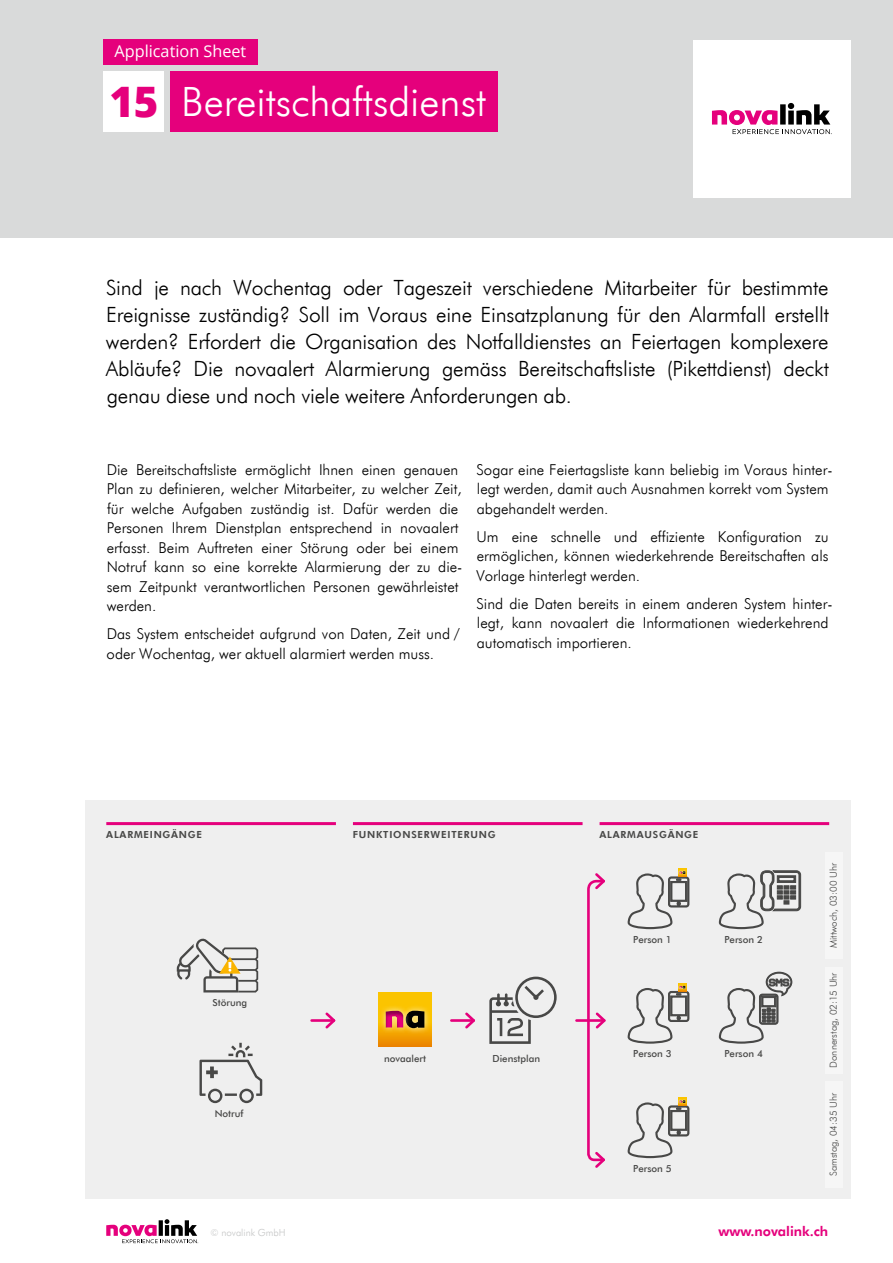
<style>
.page{position:relative;width:893px;height:1263px;background:#fff}
.page>*{position:absolute;margin:0;border:0;box-sizing:border-box;transform-origin:0 0}
.t1{font:800 42px "Open Sans";color:#e5007c}
.t2{font:40.35px "Futuri Light Regular SWFTE";color:#fff}
.t3{font:21px/27px "Futuri Light Regular SWFTE";letter-spacing:-.01em;color:#000;text-align:justify}
.t4{font:16.2px "Open Sans";color:#fff}
.t5{font:15px/19.5px "Futuri Light Regular SWFTE";color:#000}
.t6{font:13.5px "Futuri Bold SWFTE";color:#e5007c}
.t7{font:9.75px "Futuri Regular SWFTE";color:#484847}
.t8{font:9.75px "Futuri Light Regular SWFTE";color:#484847}
.t9{font:9.75px "Futuri Bold SWFTE";letter-spacing:.08em;color:#484847}
.t10{font:9.75px "Futuri Light Regular SWFTE";color:#c5c6c6}
</style>
<div class="page">
<div style="left:85px;top:801px;width:765px;height:398px;background:#efefef"></div>
<svg style="left:106px;top:1219px;width:93px;height:24px"></svg>
<hr style="left:451px;top:1019px;width:23px;height:3px;background:#e5007c">
<svg style="left:463px;top:1012px;width:12px;height:17px"></svg>
<hr style="left:312px;top:1019px;width:22px;height:3px;background:#e5007c">
<svg style="left:323px;top:1012px;width:13px;height:17px"></svg>
<hr style="left:576px;top:1019px;width:28px;height:3px;background:#e5007c">
<svg style="left:586px;top:873px;width:20px;height:295px"></svg>
<svg style="left:489px;top:977px;width:68px;height:67px"></svg>
<div style="left:824px;top:852px;width:18px;height:107px;background:#f6f6f6"></div>
<div style="left:824px;top:967px;width:18px;height:106px;background:#f6f6f6"></div>
<div style="left:824px;top:1081px;width:18px;height:107px;background:#f6f6f6"></div>
<svg style="left:199px;top:1043px;width:63px;height:60px"></svg>
<svg style="left:177px;top:938px;width:81px;height:54px"></svg>
<svg style="left:378px;top:993px;width:54px;height:53px"></svg>
<div style="left:399px;top:1004px;width:32px;height:30px;background:#fff;opacity:.75"></div>
<div style="left:379px;top:1004px;width:31px;height:30px;background:#fff;opacity:.75"></div>
<svg style="left:404px;top:1011px;width:20px;height:17px"></svg>
<div style="left:383px;top:1008px;width:21px;height:20px;background:#000;opacity:.4"></div>
<svg style="left:628px;top:1097px;width:61px;height:61px"></svg>
<svg style="left:719px;top:870px;width:82px;height:59px"></svg>
<svg style="left:719px;top:972px;width:73px;height:72px"></svg>
<svg style="left:628px;top:983px;width:61px;height:61px"></svg>
<svg style="left:628px;top:869px;width:61px;height:60px"></svg>
<hr style="left:106px;top:822px;width:230px;height:3px;background:#e5007c">
<hr style="left:353px;top:822px;width:230px;height:3px;background:#e5007c">
<hr style="left:600px;top:822px;width:229px;height:3px;background:#e5007c">
<div style="left:0;top:0;width:893px;height:237px;background:#d9dada"></div>
<div style="left:693px;top:40px;width:157px;height:157px;background:#fff"></div>
<svg style="left:712px;top:103px;width:120px;height:31px"></svg>
<div style="left:170px;top:71px;width:327px;height:60px;background:#e5007c"></div>
<div style="left:104px;top:71px;width:60px;height:60px;background:#fff"></div>
<div style="left:103px;top:39px;width:155px;height:26px;background:#e5007c"></div>
<p class="t4" style="left:114px;top:40px;width:133px">Application Sheet</p>
<h1 class="t1" style="left:109px;top:70px;width:51px">15</h1>
<h2 class="t2" style="left:181px;top:77px;width:306px">Bereitschaftsdienst</h2>
<p class="t3" style="left:106px;top:274px;width:724px">Sind je nach Wochentag oder Tageszeit verschiedene Mitarbeiter für bestimmte Ereignisse zuständig? Soll im Voraus eine Einsatzplanung für den Alarmfall erstellt werden? Erfordert die Organisation des Notfalldienstes an Feiertagen komplexere Abläufe? Die novaalert Alarmierung gemäss Bereitschaftsliste (Pikettdienst) deckt genau diese und noch viele weitere Anforderungen ab.</p>
<p class="t5" style="left:107px;top:460px;width:357px">Die Bereitschaftsliste ermöglicht Ihnen einen genauen Plan zu definieren, welcher Mitarbeiter, zu welcher Zeit, für welche Aufgaben zuständig ist. Dafür werden die Personen Ihrem Dienstplan entsprechend in novaalert erfasst. Beim Auftreten einer Störung oder bei einem Notruf kann so eine korrekte Alarmierung der zu die&shy;sem Zeitpunkt verantwortlichen Personen gewährleistet werden.</p>
<p class="t5" style="left:107px;top:624px;width:355px">Das System entscheidet aufgrund von Daten, Zeit und / oder Wochentag, wer aktuell alarmiert werden muss.</p>
<p class="t5" style="left:476px;top:460px;width:358px">Sogar eine Feiertagsliste kann beliebig im Voraus hinter&shy;legt werden, damit auch Ausnahmen korrekt vom System abgehandelt werden.</p>
<p class="t5" style="left:476px;top:527px;width:354px;text-align:justify">Um eine schnelle und effiziente Konfiguration zu ermöglichen, können wiederkehrende Bereitschaften als Vorlage hinterlegt werden.</p>
<p class="t5" style="left:476px;top:594px;width:358px">Sind die Daten bereits in einem anderen System hinter&shy;legt, kann novaalert die Informationen wiederkehrend automatisch importieren.</p>
<p class="t9" style="left:106px;top:828px;width:97px">ALARMEINGÄNGE</p>
<p class="t9" style="left:353px;top:828px;width:144px">FUNKTIONSERWEITERUNG</p>
<p class="t9" style="left:600px;top:828px;width:100px">ALARMAUSGÄNGE</p>
<p class="t7" style="left:212px;top:997px;width:36px">Störung</p>
<p class="t7" style="left:633px;top:933px;width:40px">Person 1</p>
<p class="t7" style="left:724px;top:933px;width:40px">Person 2</p>
<p class="t7" style="left:215px;top:1107px;width:30px">Notruf</p>
<p class="t7" style="left:384px;top:1052px;width:43px">novaalert</p>
<p class="t7" style="left:492px;top:1052px;width:49px">Dienstplan</p>
<p class="t7" style="left:633px;top:1048px;width:40px">Person 3</p>
<p class="t7" style="left:724px;top:1048px;width:40px">Person 4</p>
<p class="t7" style="left:633px;top:1162px;width:40px">Person 5</p>
<p class="t8" style="left:827px;top:948px;width:87px;rotate:-90deg">Mittwoch, 03:00 Uhr</p>
<p class="t8" style="left:827px;top:1068px;width:97px;rotate:-90deg">Donnerstag, 02:15 Uhr</p>
<p class="t8" style="left:827px;top:1176px;width:85px;rotate:-90deg">Samstag, 04:35 Uhr</p>
<p class="t10" style="left:211px;top:1226px;width:76px">© novalink GmbH</p>
<p class="t6" style="left:718px;top:1222px;width:111px">www.novalink.ch</p>
</div>
